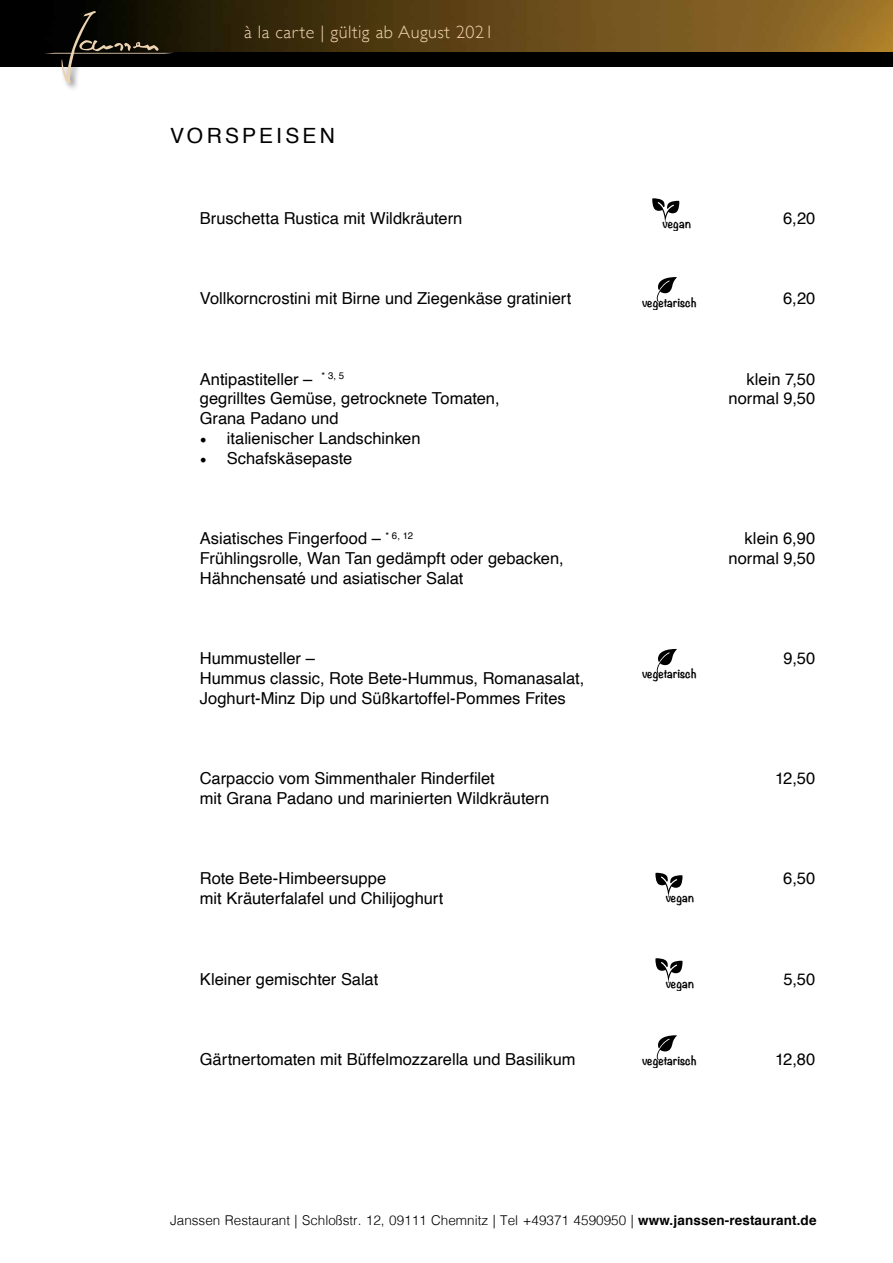
<style>
.page{position:relative;width:893px;height:1263px;background:#fff}
.page>*{position:absolute;margin:0;border:0;box-sizing:border-box;transform-origin:0 0}
.t1{font:21px "Helvetica";letter-spacing:.155em;color:#000}
.t2{font:300 18px "Gill Sans";letter-spacing:.03em;color:#f3d6b1}
.t3{font:16.5px/19.8px "Helvetica";color:#000}
.t4{font:300 13.5px "Helvetica";color:#000}
.t5{font:700 11.4px "Noteworthy";color:#000}
.s1{font-family:"Minion Pro";font-size:18px}
.s2{font-weight:700}
</style>
<div class="page">
<img style="left:0;top:0;width:893px;height:52px">
<div style="left:0;top:52px;width:893px;height:14px;background:#000"></div>
<div style="left:44px;top:9px;width:138px;height:83px;background:#000;opacity:.5"></div>
<svg style="left:44px;top:11px;width:130px;height:72px"></svg>
<svg style="left:652px;top:198px;width:27px;height:25px"></svg>
<svg style="left:655px;top:958px;width:27px;height:25px"></svg>
<svg style="left:655px;top:873px;width:27px;height:25px"></svg>
<svg style="left:656px;top:649px;width:21px;height:25px"></svg>
<svg style="left:656px;top:1035px;width:21px;height:25px"></svg>
<svg style="left:656px;top:277px;width:21px;height:25px"></svg>
<p class="t2" style="left:244px;top:18px;width:251px">à la carte | gültig ab August 2021</p>
<p class="t1" style="left:170px;top:120px;width:166px">VORSPEISEN</p>
<p class="t3" style="left:200px;top:209px;width:264px">Bruschetta Rustica mit Wildkräutern</p>
<p class="t3" style="left:783px;top:209px;width:34px">6,20</p>
<p class="t5" style="left:662px;top:213px;width:30px">vegan</p>
<p class="t3" style="left:200px;top:289px;width:373px">Vollkorncrostini mit Birne und Ziegenkäse gratiniert</p>
<p class="t3" style="left:783px;top:289px;width:34px">6,20</p>
<p class="t5" style="left:642px;top:292px;width:56px">vegetarisch</p>
<p class="t3" style="left:200px;top:369px;width:301px">Antipastiteller – <sup>*</sup> <sup>3,</sup> <sup>5<br></sup>gegrilltes Gemüse, getrocknete Tomaten,<br>Grana Padano und</p>
<p class="t3" style="left:200px;top:429px;width:222px"><span class="s1">•</span> italienischer Landschinken</p>
<p class="t3" style="left:200px;top:449px;width:154px"><span class="s1">•</span> Schafskäsepaste</p>
<p class="t3" style="left:729px;top:369px;width:88px;text-align:right">klein 7,50 normal 9,50</p>
<p class="t3" style="left:200px;top:529px;width:365px">Asiatisches Fingerfood – <sup>*</sup> <sup>6,</sup> <sup>12<br></sup>Frühlingsrolle, Wan Tan gedämpft oder gebacken,<br>Hähnchensaté und asiatischer Salat</p>
<p class="t3" style="left:729px;top:529px;width:88px;text-align:right">klein 6,90 normal 9,50</p>
<p class="t3" style="left:200px;top:649px;width:386px">Hummusteller –<br>Hummus classic, Rote Bete-Hummus, Romanasalat,<br>Joghurt-Minz Dip und Süßkartoffel-Pommes Frites</p>
<p class="t3" style="left:784px;top:649px;width:33px">9,50</p>
<p class="t5" style="left:642px;top:664px;width:56px">vegetarisch</p>
<p class="t3" style="left:200px;top:769px;width:351px">Carpaccio vom Simmenthaler Rinderfilet<br>mit Grana Padano und marinierten Wildkräutern</p>
<p class="t3" style="left:775px;top:769px;width:42px">12,50</p>
<p class="t3" style="left:200px;top:869px;width:245px">Rote Bete-Himbeersuppe<br>mit Kräuterfalafel und Chilijoghurt</p>
<p class="t3" style="left:783px;top:869px;width:34px">6,50</p>
<p class="t5" style="left:666px;top:888px;width:30px">vegan</p>
<p class="t3" style="left:200px;top:969px;width:180px">Kleiner gemischter Salat</p>
<p class="t3" style="left:783px;top:969px;width:34px">5,50</p>
<p class="t5" style="left:666px;top:973px;width:30px">vegan</p>
<p class="t3" style="left:200px;top:1050px;width:377px">Gärtnertomaten mit Büffelmozzarella und Basilikum</p>
<p class="t3" style="left:775px;top:1050px;width:42px">12,80</p>
<p class="t5" style="left:642px;top:1050px;width:56px">vegetarisch</p>
<p class="t4" style="left:170px;top:1208px;width:648px">Janssen Restaurant | Schloßstr. 12, 09111 Chemnitz | Tel +49371 4590950 | <span class="s2">www.janssen-restaurant.de</span></p>
</div>
